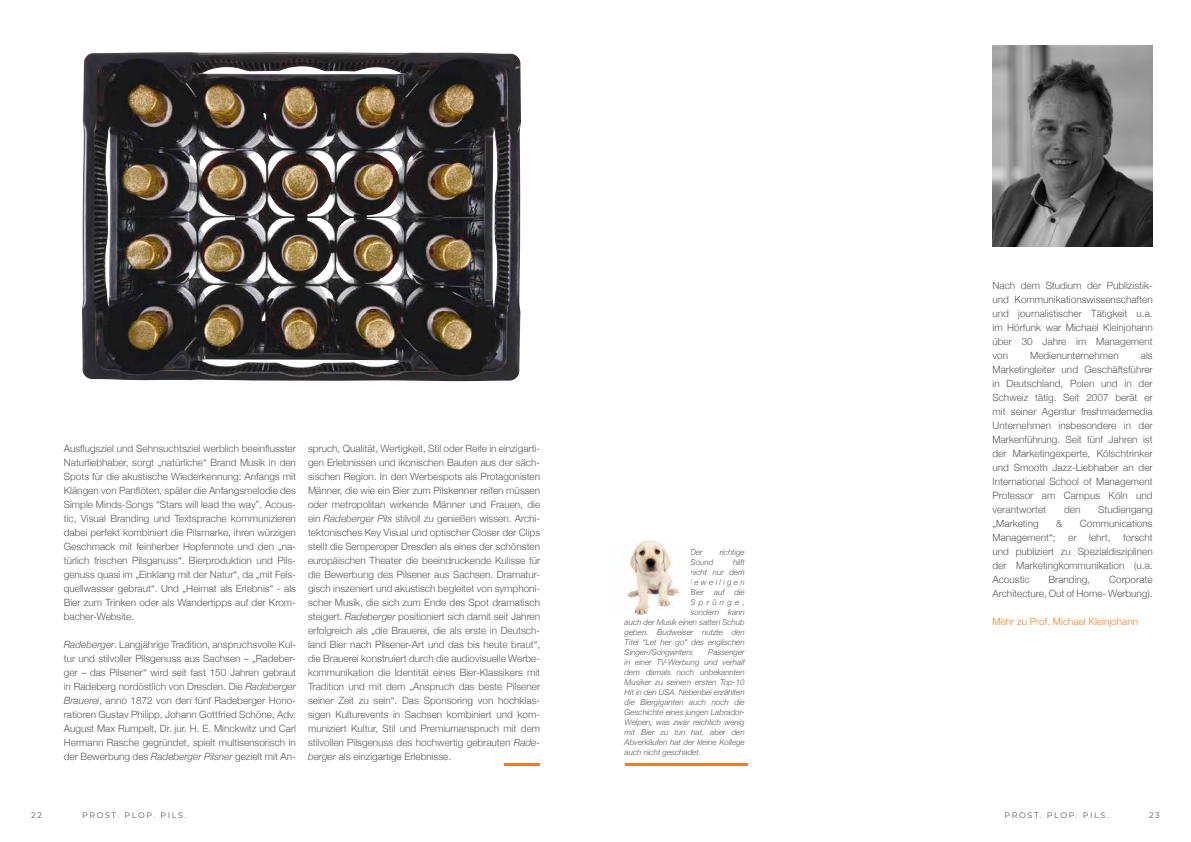
<style>
.page{position:relative;width:1191px;height:842px;background:#fff}
.page>*{position:absolute;margin:0;border:0;box-sizing:border-box;transform-origin:0 0}
.t1{font:300 10px/14px "Helvetica Neue";color:#5a5a5b;text-align:justify}
.t2{font:300 10px "Helvetica Neue";color:#f0822b}
.t3{font:italic 300 8px/10px "Helvetica Neue";color:#5a5a5b;text-align:justify}
.t4{font:8px "Montserrat";letter-spacing:.19em;color:#5a5a5b}
.t5{font:italic 300 8px "Helvetica Neue";letter-spacing:.29em;color:#5a5a5b}
.t6{font:italic 300 8px "Helvetica Neue";letter-spacing:.4em;color:#5a5a5b}
.s1{font-style:italic}
</style>
<div class="page">
<img style="left:82px;top:52px;width:439px;height:329px">
<img style="left:992px;top:45px;width:160px;height:202px">
<hr style="left:624px;top:763px;width:123px;height:2px;background:#ef7a30">
<img style="left:626px;top:541px;width:53px;height:74px">
<hr style="left:505px;top:763px;width:35px;height:3px;background:#ef7a2f">
<p class="t1" style="left:64px;top:441px;width:234px">Ausflugsziel und Sehnsuchtsziel werblich beeinflusster Naturliebhaber, sorgt „natürliche“ Brand Musik in den Spots für die akustische Wiederkennung: Anfangs mit Klängen von Panflöten, später die Anfangsmelodie des Simple Minds-Songs “Stars will lead the way”. Acous&shy;tic, Visual Branding und Textsprache kommunizieren dabei perfekt kombiniert die Pilsmarke, ihren würzigen Geschmack mit feinherber Hopfennote und den „na&shy;türlich frischen Pilsgenuss“. Bierproduktion und Pils&shy;genuss quasi im „Einklang mit der Natur“, da „mit Fels&shy;quellwasser gebraut“. Und „Heimat als Erlebnis“ - als Bier zum Trinken oder als Wandertipps auf der Krom&shy;bacher-Website.</p>
<p class="t1" style="left:64px;top:637px;width:234px"><span class="s1">Radeberger</span>. Langjährige Tradition, anspruchsvolle Kul&shy;tur und stilvoller Pilsgenuss aus Sachsen – „Radeber&shy;ger – das Pilsener“ wird seit fast 150 Jahren gebraut in Radeberg nordöstlich von Dresden. Die <span class="s1">Radeberger Brauerei</span>, anno 1872 von den fünf Radeberger Hono&shy;ratioren Gustav Philipp, Johann Gottfried Schöne, Adv.<br>August Max Rumpelt, Dr. jur. H. E. Minckwitz und Carl Hermann Rasche gegründet, spielt multisensorisch in der Bewerbung des <span class="s1">Radeberger Pilsner</span> gezielt mit An-</p>
<p class="t1" style="left:308px;top:441px;width:234px">spruch, Qualität, Wertigkeit, Stil oder Reife in einzigarti&shy;gen Erlebnissen und ikonischen Bauten aus der säch&shy;sischen Region. In den Werbespots als Protagonisten Männer, die wie ein Bier zum Pilskenner reifen müssen oder metropolitan wirkende Männer und Frauen, die ein <span class="s1">Radeberger Pils</span> stilvoll zu genießen wissen. Archi&shy;tektonisches Key Visual und optischer Closer der Clips stellt die Semperoper Dresden als eines der schönsten europäischen Theater die beeindruckende Kulisse für die Bewerbung des Pilsener aus Sachsen. Dramatur&shy;gisch inszeniert und akustisch begleitet von symphoni&shy;scher Musik, die sich zum Ende des Spot dramatisch steigert. <span class="s1">Radeberger</span> positioniert sich damit seit Jahren erfolgreich als „die Brauerei, die als erste in Deutsch&shy;land Bier nach Pilsener-Art und das bis heute braut“, die Brauerei konstruiert durch die audiovisuelle Werbe&shy;kommunikation die Identität eines Bier-Klassikers mit Tradition und mit dem „Anspruch das beste Pilsener seiner Zeit zu sein“. Das Sponsoring von hochklas&shy;sigen Kulturevents in Sachsen kombiniert und kom&shy;muniziert Kultur, Stil und Premiumanspruch mit dem stilvollen Pilsgenuss des hochwertig gebrauten <span class="s1">Rade&shy;berger</span> als einzigartige Erlebnisse.</p>
<p class="t3" style="left:690px;top:547px;width:14px">Der</p>
<p class="t3" style="left:720px;top:547px;width:26px">richtige</p>
<p class="t3" style="left:690px;top:557px;width:24px">Sound</p>
<p class="t3" style="left:733px;top:557px;width:13px">hilft</p>
<p class="t3" style="left:690px;top:567px;width:56px">nicht nur dem</p>
<p class="t5" style="left:690px;top:576px;width:56px">jeweiligen</p>
<p class="t3" style="left:690px;top:587px;width:56px">Bier auf die</p>
<p class="t6" style="left:690px;top:596px;width:56px">Sprünge,</p>
<p class="t3" style="left:690px;top:607px;width:56px">sondern kann</p>
<p class="t3" style="left:624px;top:617px;width:122px">auch der Musik einen satten Schub</p>
<p class="t3" style="left:624px;top:627px;width:122px">geben. Budweiser nutzte den</p>
<p class="t3" style="left:624px;top:637px;width:122px">Titel “Let her go” des englischen</p>
<p class="t3" style="left:624px;top:647px;width:70px">Singer-/Songwriters</p>
<p class="t3" style="left:624px;top:647px;width:122px;text-indent:84px">Passenger in einer TV-Werbung und verhalf dem damals noch unbekannten Musiker zu seinem ersten Top-10<br>Hit in den USA. Nebenbei erzählten die Biergiganten auch noch die Geschichte eines jungen Labrador-Welpen, was zwar reichlich wenig mit Bier zu tun hat, aber den Abverkäufen hat der kleine Kollege auch nicht geschadet.</p>
<p class="t1" style="left:992px;top:278px;width:162px">Nach dem Studium der Publizistik&shy;und Kommunikationswissenschaften und journalistischer Tätigkeit u.a. im Hörfunk war Michael Kleinjohann über 30 Jahre im Management von</p>
<p class="t1" style="left:992px;top:348px;width:162px;text-indent:148px">als Marketingleiter und Geschäftsführer in Deutschland, Polen und in der Schweiz tätig. Seit 2007 berät er mit seiner Agentur freshmademedia Unternehmen insbesondere in der Markenführung. Seit fünf Jahren ist der Marketingexperte, Kölschtrinker und Smooth Jazz-Liebhaber an der International School of Management Professor am Campus Köln und verantwortet</p>
<p class="t1" style="left:1030px;top:348px;width:90px">Medienunternehmen</p>
<p class="t1" style="left:1064px;top:502px;width:18px">den</p>
<p class="t1" style="left:1098px;top:502px;width:56px">Studiengang</p>
<p class="t1" style="left:992px;top:516px;width:48px">„Marketing</p>
<p class="t1" style="left:1056px;top:516px;width:8px">&amp;</p>
<p class="t1" style="left:1080px;top:516px;width:74px">Communications</p>
<p class="t1" style="left:992px;top:530px;width:65px">Management“;</p>
<p class="t1" style="left:1068px;top:530px;width:10px">er</p>
<p class="t1" style="left:1089px;top:530px;width:23px">lehrt,</p>
<p class="t1" style="left:992px;top:530px;width:162px;text-indent:131px">forscht und publiziert zu Spezialdisziplinen der Marketingkommunikation (u.a.<br>Acoustic</p>
<p class="t1" style="left:992px;top:572px;width:162px;text-align:right">Corporate<br>Architecture, Out of Home- Werbung).</p>
<p class="t2" style="left:992px;top:613px;width:147px">Mehr zu Prof. Michael Kleinjohann</p>
<p class="t1" style="left:1048px;top:572px;width:43px">Branding,</p>
<p class="t4" style="left:31px;top:809px;width:12px">22</p>
<p class="t4" style="left:82px;top:809px;width:106px">PROST. PLOP. PILS.</p>
<p class="t4" style="left:1004px;top:809px;width:106px">PROST. PLOP. PILS.</p>
<p class="t4" style="left:1149px;top:809px;width:12px">23</p>
</div>
